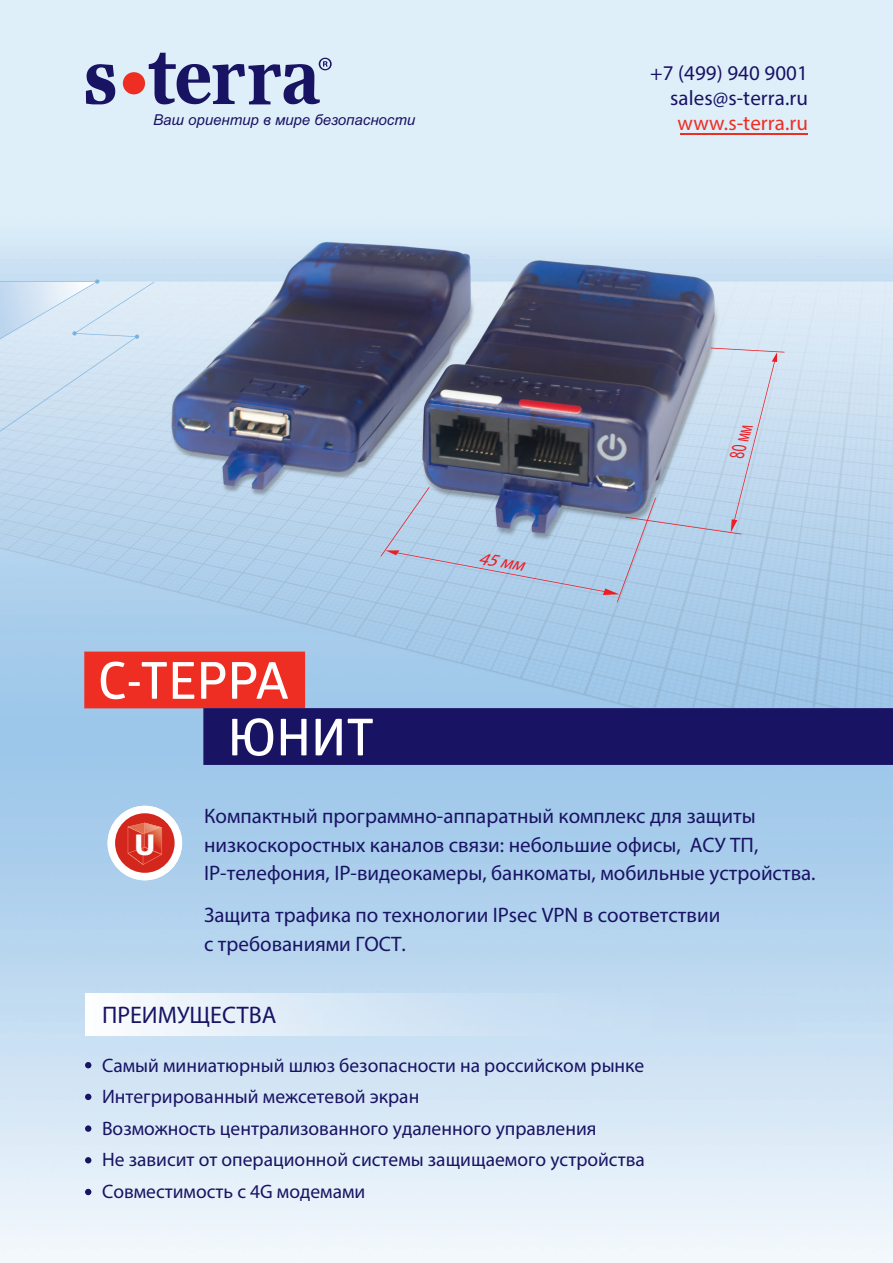
<style>
.page{position:relative;width:893px;height:1263px;background:#fff}
.page>*{position:absolute;margin:0;border:0;box-sizing:border-box;transform-origin:0 0}
.t1{font:51px/56.7px "Glober Bold Free";color:#fff}
.t2{font:700 28.2px "Tahoma";color:#fff}
.t3{font:24px "Myriad Pro";color:#191364}
.t4{font:21px/28.5px "Myriad Pro";color:#191364}
.t5{font:21px "Myriad Pro";letter-spacing:.005em;color:#ee2e22}
.t6{font:italic 21px "Myriad Pro";color:#ee1d23;scale:.65 1}
.t7{font:19.5px/31.5px "Myriad Pro";color:#191364}
.t8{font:italic 17.85px "Myriad Pro";color:#ee1d23}
.t9{font:italic 15px "Arial";color:#191364}
</style>
<div class="page">
<img style="left:0;top:0;width:893px;height:1263px">
<svg style="left:0;top:279px;width:154px;height:167px;background:#d0e2f2"></svg>
<img style="left:85px;top:993px;width:710px;height:42px">
<svg style="left:85px;top:1062px;width:6px;height:6px"></svg>
<svg style="left:85px;top:1094px;width:6px;height:6px"></svg>
<div style="left:85px;top:1125px;width:6px;height:7px;background:#191364;border-radius:50%"></div>
<svg style="left:85px;top:1157px;width:6px;height:6px"></svg>
<svg style="left:85px;top:1189px;width:6px;height:6px"></svg>
<svg style="left:84px;top:651px;width:809px;height:114px;background:#706595"></svg>
<svg style="left:108px;top:806px;width:74px;height:74px"></svg>
<hr style="left:680px;top:134px;width:128px;height:1px;background:#ee2e22">
<svg style="left:86px;top:64px;width:29px;height:40px"></svg>
<div style="left:123px;top:72px;width:22px;height:22px;background:#ee2e22;border-radius:50%"></div>
<svg style="left:149px;top:53px;width:183px;height:51px;background:#959ec2"></svg>
<svg style="left:617px;top:498px;width:39px;height:104px;background:#a4bbd7"></svg>
<svg style="left:625px;top:517px;width:116px;height:17px;background:#b8c7de"></svg>
<svg style="left:381px;top:487px;width:238px;height:108px;background:#a0b8d6"></svg>
<svg style="left:731px;top:353px;width:46px;height:179px;background:#c6d7ea"></svg>
<svg style="left:711px;top:348px;width:74px;height:5px"></svg>
<p class="t4" style="left:650px;top:60px;width:159px;line-height:25.2px;text-align:right">+7 (499) 940 9001 sales@s-terra.ru</p>
<p class="t9" style="left:153px;top:110px;width:264px">Ваш ориентир в мире безопасности</p>
<p class="t5" style="left:678px;top:110px;width:132px">www.s-terra.ru</p>
<h1 class="t1" style="left:228px;top:651px;width:148px;text-indent:-130px">С-ТЕРРА<br>ЮНИТ</h1>
<p class="t8" style="left:480px;top:547px;width:47px;rotate:9deg">45 мм</p>
<p class="t6" style="left:724px;top:453px;width:55px;rotate:-73deg">80 мм</p>
<h2 class="t2" style="left:134px;top:826px;width:22px">U</h2>
<p class="t4" style="left:204px;top:801px;width:613px">Компактный программно-аппаратный комплекс для защиты низкоскоростных каналов связи: небольшие офисы, АСУ ТП,<br>IP-телефония, IP-видеокамеры, банкоматы, мобильные устройства.</p>
<p class="t4" style="left:204px;top:900px;width:518px">Защита трафика по технологии IPsec VPN в соответствии с требованиями ГОСТ.</p>
<p class="t3" style="left:102px;top:1000px;width:176px">ПРЕИМУЩЕСТВА</p>
<p class="t7" style="left:102px;top:1049px;width:544px">Самый миниатюрный шлюз безопасности на российском рынке Интегрированный межсетевой экран<br>Возможность централизованного удаленного управления<br>Не зависит от операционной системы защищаемого устройства Совместимость с 4G модемами</p>
</div>
